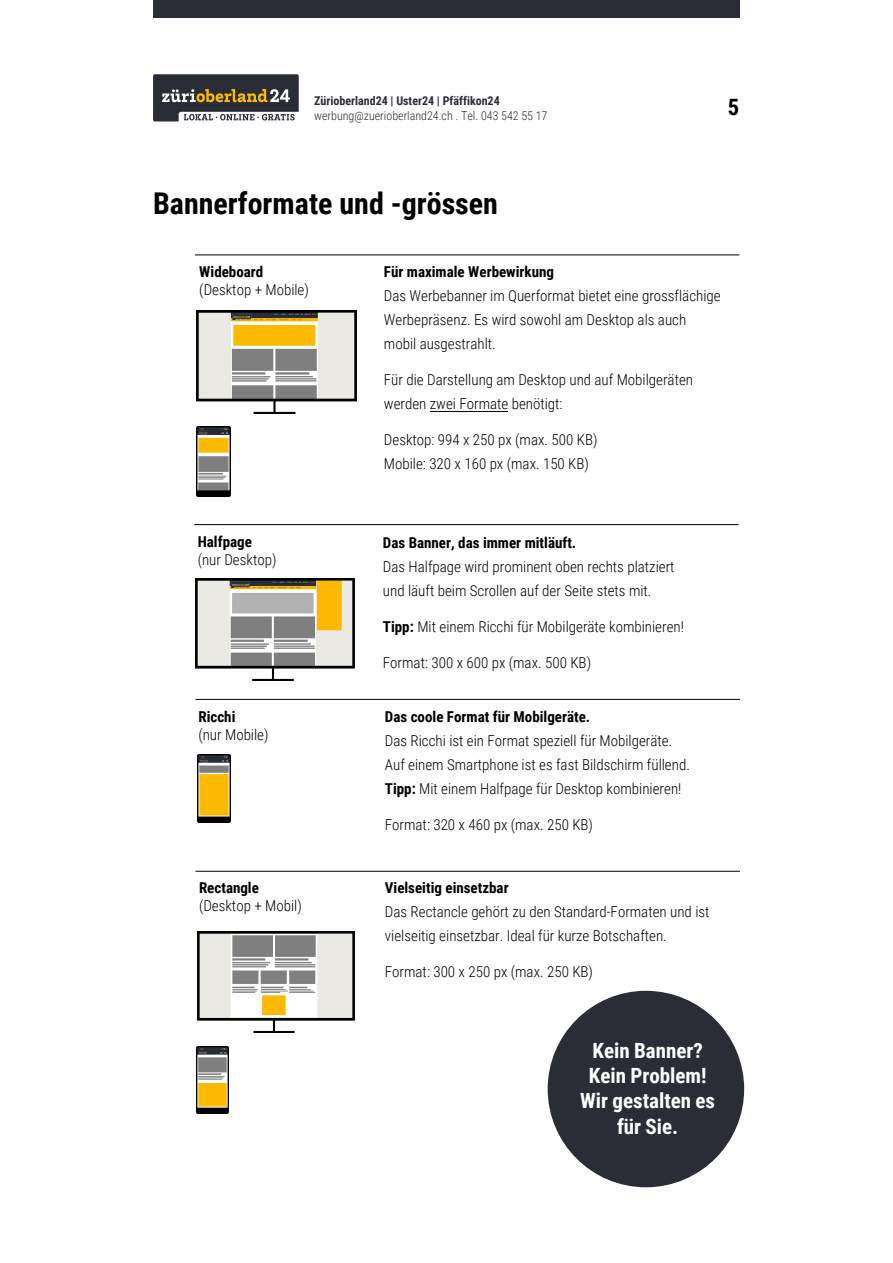
<style>
.page{position:relative;width:893px;height:1263px;background:#fff}
.page>*{position:absolute;margin:0;border:0;box-sizing:border-box;transform-origin:0 0}
.t1{font:700 30px "Roboto Condensed";color:#000}
.t2{font:700 22.5px "Roboto Condensed";color:#000}
.t3{font:700 21px/25.2px "Roboto Condensed";color:#fff;text-align:center}
.t4{font:300 15px/24px "Roboto Condensed";color:#000}
.t5{font:700 15px "Roboto Condensed";color:#000}
.t6{font:300 12px "Roboto Condensed";color:#2a2d35}
.t7{font:700 12px "Roboto Condensed";color:#2a2d35}
.s1{font-weight:700}
.s2{font-style:inherit}
</style>
<div class="page">
<div style="left:153px;top:0;width:587px;height:17px;background:#2a2d35"></div>
<hr style="left:195px;top:255px;width:544px;height:1px;background:#000">
<svg style="left:153px;top:74px;width:146px;height:47px"></svg>
<hr style="left:430px;top:411px;width:78px;height:1px;background:#000">
<hr style="left:194px;top:524px;width:545px;height:1px;background:#000">
<hr style="left:196px;top:699px;width:544px;height:1px;background:#000">
<hr style="left:196px;top:871px;width:544px;height:1px;background:#000">
<div style="left:548px;top:991px;width:196px;height:196px;background:#2a2d35;border-radius:50%"></div>
<img style="left:196px;top:310px;width:160px;height:103px">
<img style="left:196px;top:426px;width:35px;height:71px">
<img style="left:195px;top:578px;width:159px;height:103px">
<img style="left:197px;top:754px;width:33px;height:68px">
<img style="left:197px;top:931px;width:157px;height:101px">
<img style="left:196px;top:1047px;width:33px;height:67px">
<p class="t7" style="left:314px;top:93px;width:187px">Zürioberland24 | Uster24 | Pfäffikon24</p>
<p class="t6" style="left:314px;top:107px;width:235px">werbung@zuerioberland24.ch . Tel. 043 542 55 17</p>
<h2 class="t2" style="left:728px;top:92px;width:13px">5</h2>
<h1 class="t1" style="left:153px;top:182px;width:346px">Bannerformate und -grössen</h1>
<p class="t5" style="left:199px;top:261px;width:66px">Wideboard</p>
<p class="t4" style="left:199px;top:277px;width:111px">(Desktop + Mobile)</p>
<p class="t5" style="left:384px;top:261px;width:172px">Für maximale Werbewirkung</p>
<p class="t4" style="left:384px;top:283px;width:338px">Das Werbebanner im Querformat bietet eine grossflächige<br>Werbepräsenz. Es wird sowohl am Desktop als auch mobil ausgestrahlt.</p>
<p class="t4" style="left:384px;top:367px;width:311px">Für die Darstellung am Desktop und auf Mobilgeräten werden zwei Formate benötigt:</p>
<p class="t4" style="left:384px;top:427px;width:215px">Desktop: 994 x 250 px (max. 500 KB)<br>Mobile: 320 x 160 px (max. 150 KB)</p>
<p class="t5" style="left:198px;top:531px;width:56px">Halfpage</p>
<p class="t4" style="left:198px;top:547px;width:80px">(nur Desktop)</p>
<p class="t5" style="left:383px;top:532px;width:195px">Das Banner, das immer mitläuft.</p>
<p class="t4" style="left:383px;top:554px;width:293px">Das Halfpage wird prominent oben rechts platziert und läuft beim Scrollen auf der Seite stets mit.</p>
<p class="t4" style="left:383px;top:614px;width:303px"><span class="s1">Tipp:</span> Mit einem Ricchi für Mobilgeräte kombinieren!</p>
<p class="t4" style="left:383px;top:650px;width:210px">Format: 300 x 600 px (max. 500 KB)</p>
<p class="t5" style="left:198px;top:706px;width:39px">Ricchi</p>
<p class="t4" style="left:198px;top:722px;width:72px">(nur Mobile)</p>
<p class="t5" style="left:385px;top:706px;width:207px">Das coole Format für Mobilgeräte.</p>
<p class="t4" style="left:385px;top:728px;width:307px">Das Ricchi ist ein Format speziell für Mobilgeräte.<br>Auf einem Smartphone ist es fast Bildschirm füllend.<br><span class="s1">Tipp:</span> Mit einem Halfpage für Desktop kombinieren!</p>
<p class="t4" style="left:385px;top:812px;width:210px">Format: 320 x 460 px (max. 250 KB)</p>
<p class="t5" style="left:199px;top:877px;width:61px">Rectangle</p>
<p class="t4" style="left:199px;top:893px;width:104px">(Desktop + Mobil)</p>
<p class="t5" style="left:385px;top:877px;width:125px">Vielseitig einsetzbar</p>
<p class="t4" style="left:385px;top:899px;width:326px">Das Rectancle gehört zu den Standard-Formaten und ist vielseitig einsetzbar. Ideal für kurze Botschaften.</p>
<p class="t4" style="left:385px;top:959px;width:210px">Format: 300 x 250 px (max. 250 KB)</p>
<h3 class="t3" style="left:580px;top:1037px;width:136px">Kein Banner?<br>Kein Problem!<br>Wir gestalten es für <span class="s2">Sie</span>.</h3>
</div>
